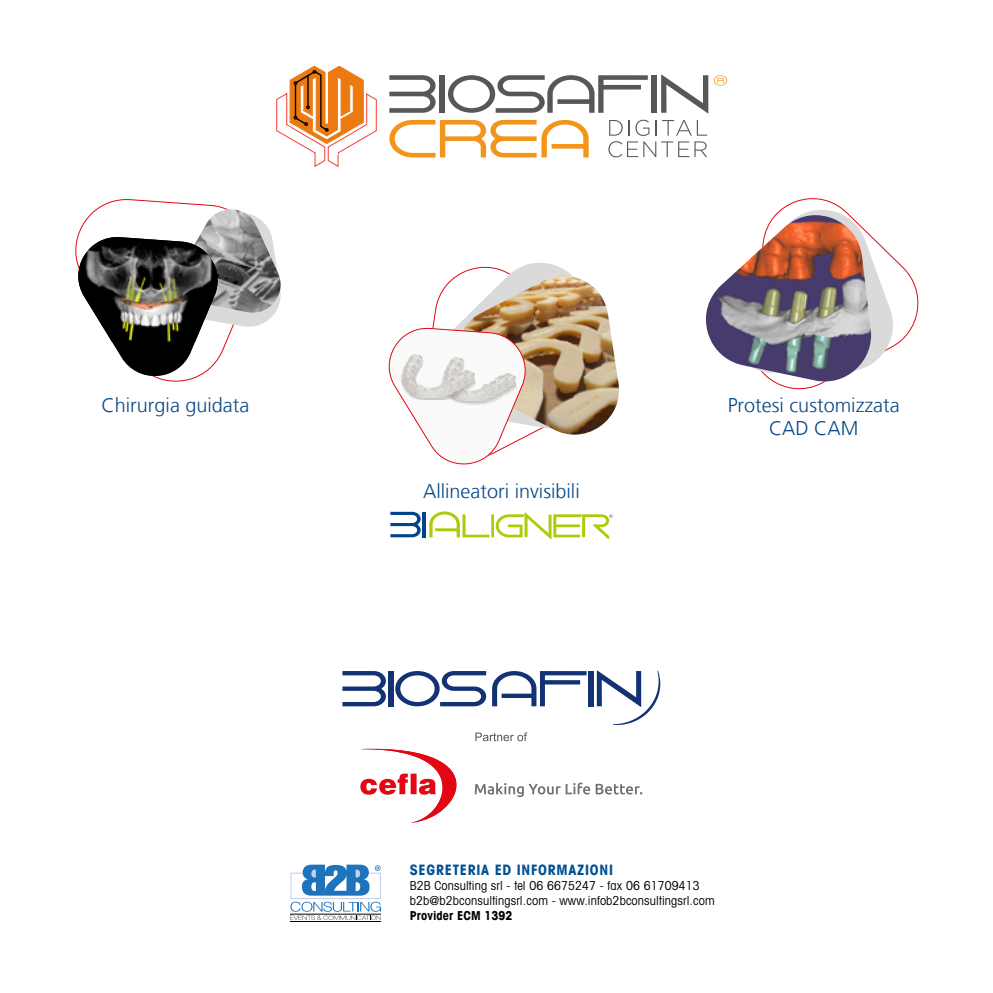
<style>
.page{position:relative;width:993px;height:993px;background:#fff}
.page>*{position:absolute;margin:0;border:0;box-sizing:border-box;transform-origin:0 0}
.t1{font:300 19.78px/23.8px "Frutiger LT";color:#074784;text-align:center}
.t2{font:700 condensed 14.35px "Avant Garde LT";letter-spacing:.05em;color:#005092}
.t3{font:condensed 12.42px/14.9px "Avant Garde";letter-spacing:.01em;color:#000}
.t4{font:700 condensed 12.42px "Avant Garde LT";letter-spacing:.01em;color:#000}
</style>
<div class="page">
<hr style="left:290px;top:920px;width:91px;height:1px;background:#000">
<svg style="left:290px;top:864px;width:91px;height:55px"></svg>
<div style="left:388px;top:670px;width:5px;height:36px;background:#123274"></div>
<div style="left:588px;top:670px;width:5px;height:36px;background:#123274"></div>
<svg style="left:596px;top:670px;width:64px;height:54px"></svg>
<svg style="left:395px;top:671px;width:91px;height:35px"></svg>
<svg style="left:342px;top:671px;width:44px;height:35px"></svg>
<svg style="left:492px;top:671px;width:94px;height:35px"></svg>
<svg style="left:474px;top:782px;width:168px;height:14px"></svg>
<svg style="left:360px;top:748px;width:96px;height:74px"></svg>
<svg style="left:475px;top:732px;width:52px;height:9px"></svg>
<svg style="left:608px;top:120px;width:99px;height:37px"></svg>
<div style="left:439px;top:75px;width:5px;height:38px;background:#575757"></div>
<div style="left:651px;top:75px;width:5px;height:38px;background:#575757"></div>
<svg style="left:389px;top:75px;width:46px;height:38px"></svg>
<svg style="left:448px;top:75px;width:199px;height:38px"></svg>
<svg style="left:389px;top:120px;width:199px;height:37px"></svg>
<svg style="left:276px;top:66px;width:101px;height:100px"></svg>
<svg style="left:661px;top:74px;width:66px;height:40px"></svg>
<img style="left:388px;top:263px;width:231px;height:202px">
<img style="left:433px;top:353px;width:83px;height:54px">
<img style="left:396px;top:353px;width:79px;height:47px">
<svg style="left:75px;top:199px;width:206px;height:183px"></svg>
<img style="left:78px;top:237px;width:141px;height:105px">
<svg style="left:775px;top:198px;width:144px;height:192px"></svg>
<img style="left:706px;top:215px;width:166px;height:168px">
<hr style="left:491px;top:514px;width:3px;height:23px;background:#afca0b">
<svg style="left:429px;top:511px;width:60px;height:26px"></svg>
<hr style="left:422px;top:511px;width:3px;height:26px;background:#00448a">
<svg style="left:390px;top:511px;width:30px;height:26px"></svg>
<svg style="left:495px;top:512px;width:117px;height:27px"></svg>
<h1 class="t1" style="left:102px;top:393px;width:149px">Chirurgia guidata</h1>
<h1 class="t1" style="left:423px;top:479px;width:158px">Allineatori invisibili</h1>
<h1 class="t1" style="left:727px;top:393px;width:173px">Protesi customizzata<br>CAD CAM</h1>
<p class="t2" style="left:409px;top:860px;width:205px">SEGRETERIA ED INFORMAZIONI</p>
<p class="t3" style="left:409px;top:877px;width:306px">B2B Consulting srl - tel 06 6675247 - fax 06 61709413 b2b@b2bconsultingsrl.com - www.infob2bconsultingsrl.com</p>
<p class="t4" style="left:409px;top:907px;width:104px">Provider ECM 1392</p>
</div>
